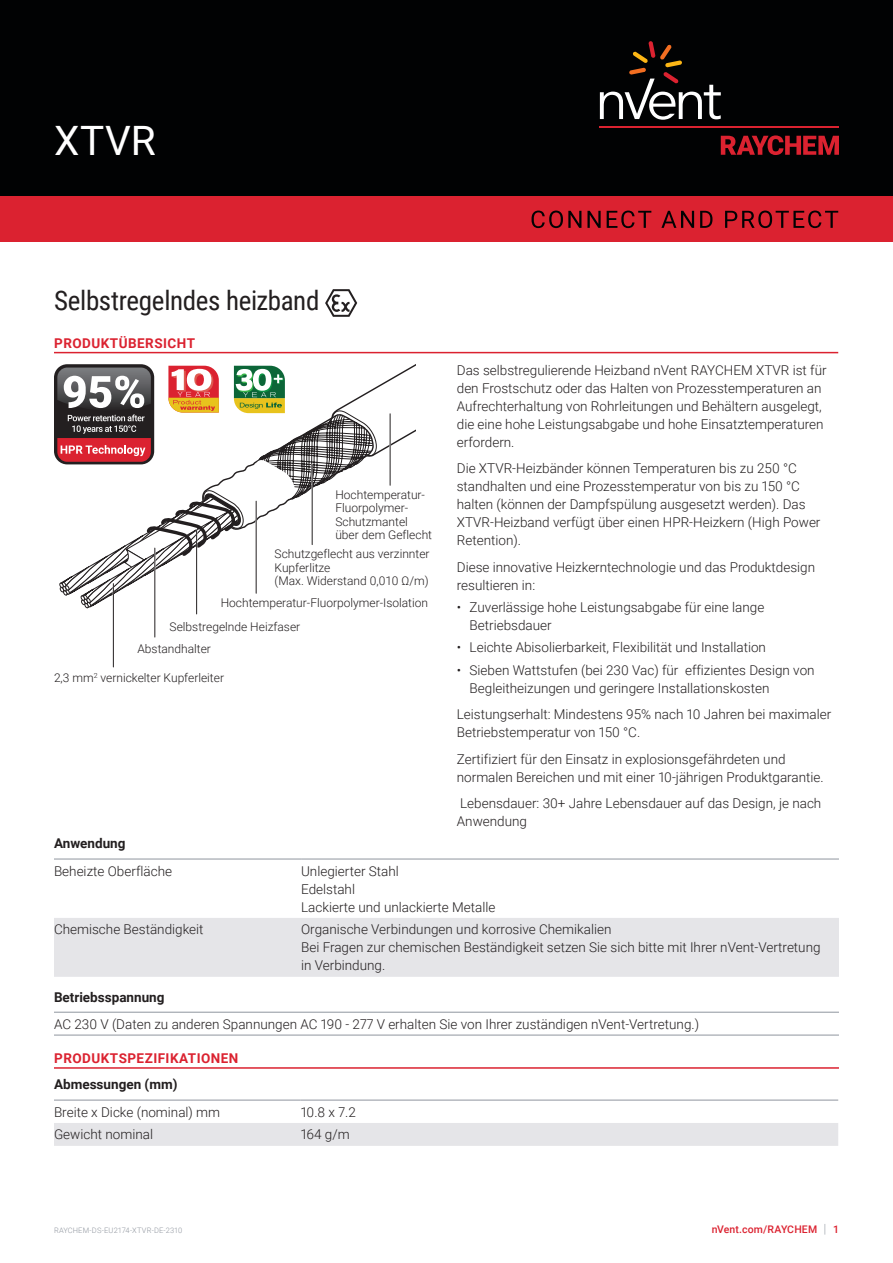
<style>
.page{position:relative;width:893px;height:1263px;background:#fff}
.page>*{position:absolute;margin:0;border:0;box-sizing:border-box;transform-origin:0 0}
.Title_Product_Name{font:40.5px "Roboto";color:#fff}
.Product_Description{font:27px "Roboto Condensed";letter-spacing:-.015em;color:#231f20}
.Bodytext_1{font:300 13.5px/18px "Roboto";color:#231f20}
.Bodytext_2{font:300 13.5px/18px "Roboto";color:#231f20}
.Subhead_L-2{font:700 13.5px "Roboto";color:#231f20}
.Subhead{font:700 13.5px "Roboto";letter-spacing:.035em;color:#db2230}
.t1{font:300 12px/13.5px "Roboto";color:#231f20}
.t2{font:500 10.5px "Roboto";letter-spacing:.015em;color:#db2230}
.t3{font:300 7.5px "Roboto";letter-spacing:.015em;color:#8f959e}
.s1{font-weight:300;font-size:12.6px;color:#8f959e}
</style>
<div class="page">
<div style="left:0;top:0;width:893px;height:196px;background:#010203"></div>
<div style="left:0;top:196px;width:893px;height:45px;background:#db2230"></div>
<svg style="left:532px;top:211px;width:306px;height:17px"></svg>
<svg style="left:721px;top:135px;width:118px;height:20px"></svg>
<hr style="left:600px;top:127px;width:239px;height:1px;background:#db2230">
<svg style="left:600px;top:41px;width:121px;height:79px"></svg>
<hr style="left:54px;top:352px;width:784px;height:1px;background:#db2230">
<svg style="left:325px;top:289px;width:32px;height:28px"></svg>
<hr style="left:54px;top:1067px;width:785px;height:2px;background:#db2230">
<div style="left:54px;top:918px;width:785px;height:59px;background:#e5e5e8"></div>
<hr style="left:54px;top:859px;width:247px;height:1px;background:#8f959e">
<hr style="left:301px;top:859px;width:538px;height:1px;background:#8f959e">
<hr style="left:54px;top:1012px;width:785px;height:1px;background:#8f959e">
<hr style="left:54px;top:1035px;width:785px;height:1px;background:#8f959e">
<div style="left:54px;top:1123px;width:784px;height:23px;background:#e5e5e8"></div>
<hr style="left:54px;top:1100px;width:247px;height:1px;background:#8f959e">
<hr style="left:301px;top:1100px;width:537px;height:1px;background:#8f959e">
<div style="left:54px;top:364px;width:100px;height:100px;background:#231f20;border-radius:13px"></div>
<svg style="left:57px;top:364px;width:358px;height:245px"></svg>
<hr style="left:113px;top:583px;width:1px;height:84px;background:#fff">
<hr style="left:113px;top:584px;width:1px;height:83px;background:#231f20">
<hr style="left:196px;top:530px;width:1px;height:84px;background:#231f20">
<hr style="left:255px;top:501px;width:2px;height:92px;background:#fff">
<hr style="left:256px;top:501px;width:1px;height:92px;background:#231f20">
<hr style="left:311px;top:464px;width:2px;height:80px;background:#fff">
<hr style="left:312px;top:464px;width:1px;height:81px;background:#231f20">
<hr style="left:389px;top:417px;width:2px;height:68px;background:#fff">
<hr style="left:390px;top:414px;width:1px;height:71px;background:#231f20">
<hr style="left:154px;top:548px;width:2px;height:89px;background:#fff">
<hr style="left:154px;top:548px;width:1px;height:89px;background:#231f20">
<p class="Title_Product_Name" style="left:54px;top:112px;width:103px">XTVR</p>
<p class="Product_Description" style="left:54px;top:281px;width:267px">Selbstregelndes heizband</p>
<p class="Subhead" style="left:54px;top:333px;width:142px">PRODUKTÜBERSICHT</p>
<p class="t1" style="left:335px;top:487px;width:98px">Hochtemperatur-<br>Fluorpolymer-<br>Schutzmantel über dem Geflecht</p>
<p class="t1" style="left:275px;top:546px;width:157px">Schutzgeflecht aus verzinnter<br>Kupferlitze<br>(Max. Widerstand 0,010 Ω/m)</p>
<p class="t1" style="left:221px;top:596px;width:209px">Hochtemperatur-Fluorpolymer-Isolation</p>
<p class="t1" style="left:170px;top:619px;width:132px">Selbstregelnde Heizfaser</p>
<p class="t1" style="left:137px;top:641px;width:75px">Abstandhalter</p>
<p class="t1" style="left:54px;top:671px;width:172px">2,3 mm<sup>2</sup> vernickelter Kupferleiter</p>
<p class="Bodytext_1" style="left:457px;top:360px;width:371px">Das selbstregulierende Heizband nVent RAYCHEM XTVR ist für den Frostschutz oder das Halten von Prozesstemperaturen an Aufrechterhaltung von Rohrleitungen und Behältern ausgelegt, die eine hohe Leistungsabgabe und hohe Einsatztemperaturen erfordern.</p>
<p class="Bodytext_1" style="left:457px;top:459px;width:365px">Die XTVR-Heizbänder können Temperaturen bis zu 250 °C standhalten und eine Prozesstemperatur von bis zu 150 °C halten (können der Dampfspülung ausgesetzt werden). Das XTVR-Heizband verfügt über einen HPR-Heizkern (High Power Retention).</p>
<p class="Bodytext_1" style="left:457px;top:557px;width:360px">Diese innovative Heizkerntechnologie und das Produktdesign resultieren in:</p>
<p class="Bodytext_1" style="left:470px;top:598px;width:296px;text-indent:-13px">• Zuverlässige hohe Leistungsabgabe für eine lange<br>Betriebsdauer</p>
<p class="Bodytext_1" style="left:457px;top:638px;width:311px">• Leichte Abisolierbarkeit, Flexibilität und Installation</p>
<p class="Bodytext_1" style="left:470px;top:660px;width:347px;text-indent:-13px">• Sieben Wattstufen (bei 230 Vac) für effizientes Design von<br>Begleitheizungen und geringere Installationskosten</p>
<p class="Bodytext_1" style="left:457px;top:705px;width:376px">Leistungserhalt: Mindestens 95% nach 10 Jahren bei maximaler<br>Betriebstemperatur von 150 °C.</p>
<p class="Bodytext_1" style="left:457px;top:749px;width:368px">Zertifiziert für den Einsatz in explosionsgefährdeten und normalen Bereichen und mit einer 10-jährigen Produktgarantie.</p>
<p class="Bodytext_1" style="left:457px;top:794px;width:366px">Lebensdauer: 30+ Jahre Lebensdauer auf das Design, je nach<br>Anwendung</p>
<p class="Subhead_L-2" style="left:54px;top:834px;width:73px">Anwendung</p>
<p class="Bodytext_2" style="left:54px;top:861px;width:120px">Beheizte Oberfläche</p>
<p class="Bodytext_2" style="left:301px;top:861px;width:99px">Unlegierter Stahl</p>
<p class="Bodytext_2" style="left:301px;top:879px;width:55px">Edelstahl</p>
<p class="Bodytext_2" style="left:301px;top:897px;width:196px">Lackierte und unlackierte Metalle</p>
<p class="Bodytext_2" style="left:54px;top:920px;width:151px">Chemische Beständigkeit</p>
<p class="Bodytext_2" style="left:301px;top:920px;width:312px">Organische Verbindungen und korrosive Chemikalien</p>
<p class="Bodytext_2" style="left:301px;top:938px;width:521px">Bei Fragen zur chemischen Beständigkeit setzen Sie sich bitte mit Ihrer nVent-Vertretung in Verbindung.</p>
<p class="Subhead_L-2" style="left:54px;top:987px;width:112px">Betriebsspannung</p>
<p class="Bodytext_2" style="left:54px;top:1014px;width:647px">AC 230 V (Daten zu anderen Spannungen AC 190 - 277 V erhalten Sie von Ihrer zuständigen nVent-Vertretung.)</p>
<p class="Subhead" style="left:54px;top:1049px;width:186px">PRODUKTSPEZIFIKATIONEN</p>
<p class="Subhead_L-2" style="left:54px;top:1075px;width:125px">Abmessungen (mm)</p>
<p class="Bodytext_2" style="left:54px;top:1102px;width:168px">Breite x Dicke (nominal) mm</p>
<p class="Bodytext_2" style="left:301px;top:1102px;width:57px">10.8 x 7.2</p>
<p class="Bodytext_2" style="left:54px;top:1125px;width:101px">Gewicht nominal</p>
<p class="Bodytext_2" style="left:301px;top:1125px;width:51px">164 g/m</p>
<p class="t3" style="left:54px;top:1225px;width:130px">RAYCHEM-DS-EU2174-XTVR-DE-2310</p>
<p class="t2" style="left:712px;top:1222px;width:129px">nVent.com/RAYCHEM <span class="s1">|</span> 1</p>
</div>
